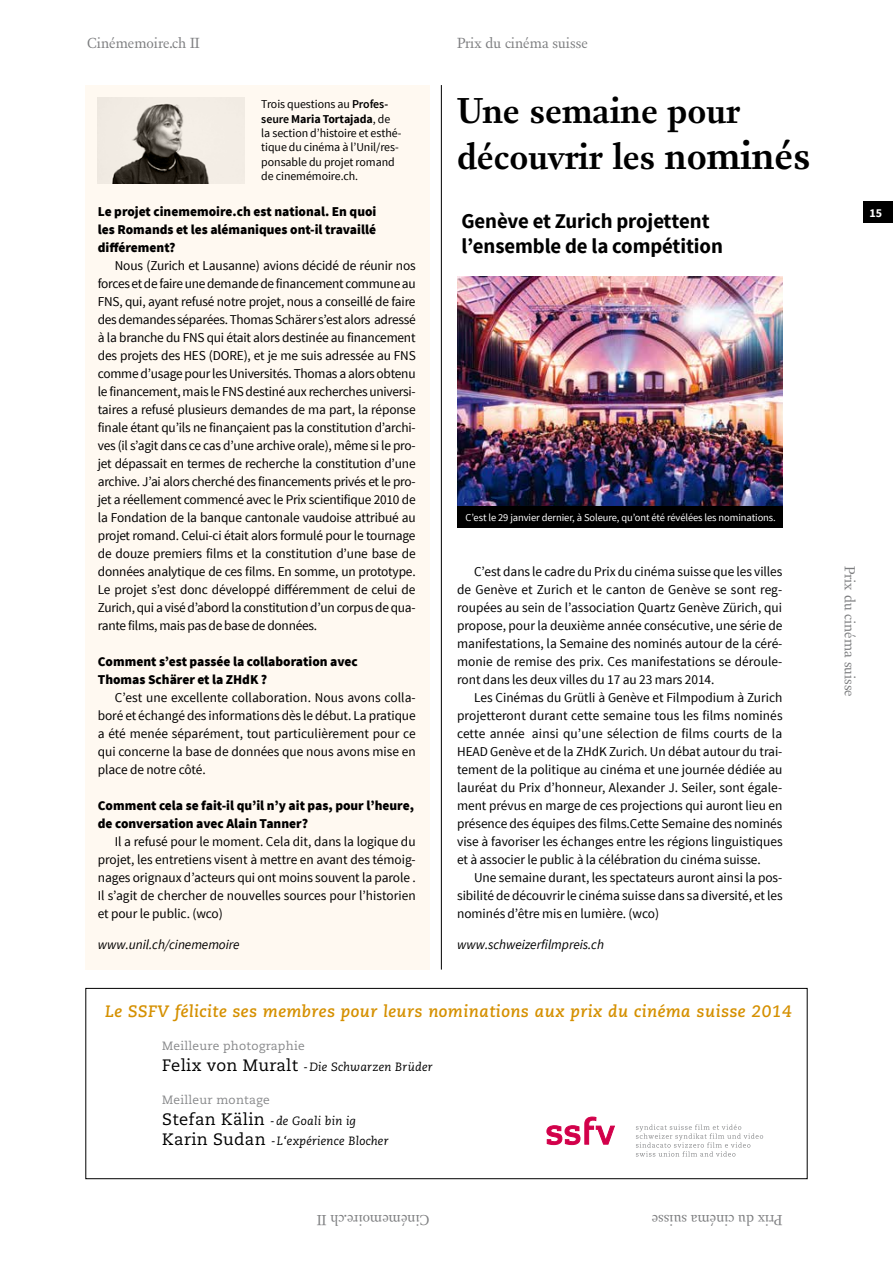
<style>
.page{position:relative;width:893px;height:1263px;background:#fff}
.page>*{position:absolute;margin:0;border:0;box-sizing:border-box;transform-origin:0 0}
.t1{font:700 36.75px/45.8px "New Fournier BP";color:#000}
.t2{font:700 21px/25.2px "Source Sans Pro";letter-spacing:-.005em;color:#000}
.t3{font:italic 700 16.5px "Caecilia LT Std";letter-spacing:.03em;color:#d59000}
.t4{font:15px "New Fournier BP";color:#7b7c7e}
.t5{font:13.5px/18px "Source Sans Pro";letter-spacing:-.005em;color:#000;text-align:justify}
.t6{font:900 13.5px/18px "Source Sans Pro";color:#000}
.t7{font:italic 13.5px "Source Sans Pro";letter-spacing:-.005em;color:#000}
.t8{font:12px/14.4px "Source Sans Pro";letter-spacing:-.005em;color:#000}
.t9{font:12px/21px "Caecilia LT Std";letter-spacing:.02em;color:#87888a}
.t10{font:italic 12px "Caecilia LT Std";letter-spacing:.02em;color:#000}
.t11{font:700 12px "Source Sans Pro";color:#fff}
.t12{font:10.5px "Source Sans Pro";letter-spacing:-.01em;color:#fff}
.s1{font-weight:600}
.s2{font-weight:700}
.s3{font-size:39px}
.s4{font-size:40.5px}
.s5{font-size:16.5px;color:#000}
.s6{font-style:italic;color:#000}
.s7{font-style:normal;font-size:16.5px}
</style>
<div class="page">
<div style="left:863px;top:202px;width:30px;height:21px;background:#000"></div>
<div style="left:85px;top:988px;width:722px;height:191px;border:1px solid #000"></div>
<svg style="left:636px;top:1124px;width:127px;height:33px"></svg>
<svg style="left:547px;top:1117px;width:67px;height:28px"></svg>
<img style="left:457px;top:276px;width:325px;height:231px">
<div style="left:457px;top:507px;width:325px;height:21px;background:#000"></div>
<div style="left:85px;top:85px;width:344px;height:884px;background:#fff9f1"></div>
<hr style="left:441px;top:85px;width:1px;height:884px;background:#000">
<img style="left:98px;top:98px;width:147px;height:86px">
<p class="t4" style="left:87px;top:34px;width:114px">Cinémemoire.ch II</p>
<p class="t8" style="left:261px;top:97px;width:142px">Trois questions au <span class="s1">Profes&shy;seure</span> <span class="s2">Maria Tortajada</span>, de la section d’histoire et esthé&shy;tique du cinéma à l’Unil/res&shy;ponsable du projet romand de cinemémoire.ch.</p>
<p class="t6" style="left:98px;top:203px;width:280px;text-align:justify">Le projet cinememoire.ch est national. En quoi les Romands et les alémaniques ont-il travaillé différement?</p>
<p class="t5" style="left:98px;top:257px;width:320px;text-indent:17px">Nous (Zurich et Lausanne) avions décidé de réunir nos forces et de faire une demande de financement commune au FNS, qui, ayant refusé notre projet, nous a conseillé de faire des demandes séparées. Thomas Schärer s’est alors adressé à la branche du FNS qui était alors destinée au financement des projets des HES (DORE), et je me suis adressée au FNS comme d’usage pour les Universités. Thomas a alors obtenu le financement, mais le FNS destiné aux recherches universi&shy;taires a refusé plusieurs demandes de ma part, la réponse finale étant qu’ils ne finançaient pas la constitution d’archi&shy;ves (il s’agit dans ce cas d’une archive orale), même si le pro&shy;jet dépassait en termes de recherche la constitution d’une archive. J’ai alors cherché des financements privés et le pro&shy;jet a réellement commencé avec le Prix scientifique 2010 de la Fondation de la banque cantonale vaudoise attribué au projet romand. Celui-ci était alors formulé pour le tournage de douze premiers films et la constitution d’une base de données analytique de ces films. En somme, un prototype.<br>Le projet s’est donc développé différemment de celui de Zurich, qui a visé d’abord la constitution d’un corpus de qua&shy;rante films, mais pas de base de données.</p>
<p class="t6" style="left:98px;top:653px;width:262px">Comment s’est passée la collaboration avec<br>Thomas Schärer et la ZHdK ?</p>
<p class="t5" style="left:98px;top:689px;width:320px;text-indent:17px">C’est une excellente collaboration. Nous avons colla&shy;boré et échangé des informations dès le début. La pratique a été menée séparément, tout particulièrement pour ce qui concerne la base de données que nous avons mise en place de notre côté.</p>
<p class="t6" style="left:98px;top:797px;width:318px">Comment cela se fait-il qu’il n’y ait pas, pour l’heure, de conversation avec Alain Tanner?</p>
<p class="t5" style="left:98px;top:833px;width:319px;text-indent:17px">Il a refusé pour le moment. Cela dit, dans la logique du projet, les entretiens visent à mettre en avant des témoig&shy;nages orignaux d’acteurs qui ont moins souvent la parole .<br>Il s’agit de chercher de nouvelles sources pour l’historien et pour le public. (wco)</p>
<p class="t7" style="left:98px;top:936px;width:143px">www.unil.ch/cinememoire</p>
<p class="t4" style="left:457px;top:34px;width:132px">Prix du cinéma suisse</p>
<h1 class="t1" style="left:457px;top:88px;width:355px">Une semaine pour découvrir les <span class="s3">no</span><span class="s4">minés</span></h1>
<h2 class="t2" style="left:461px;top:209px;width:263px">Genève et Zurich projettent l’ensemble de la compétition</h2>
<p class="t12" style="left:466px;top:511px;width:312px">C’est le 29 janvier dernier, à Soleure, qu’ont été révélées les nominations.</p>
<p class="t5" style="left:457px;top:563px;width:327px;text-indent:17px">C’est dans le cadre du Prix du cinéma suisse que les villes de Genève et Zurich et le canton de Genève se sont reg&shy;roupées au sein de l’association Quartz Genève Zürich, qui propose, pour la deuxième année consécutive, une série de manifestations, la Semaine des nominés autour de la céré&shy;monie de remise des prix. Ces manifestations se déroule&shy;ront dans les deux villes du 17 au 23 mars 2014.</p>
<p class="t5" style="left:457px;top:689px;width:327px;text-indent:17px">Les Cinémas du Grütli à Genève et Filmpodium à Zurich projetteront durant cette semaine tous les films nominés cette année ainsi qu’une sélection de films courts de la HEAD Genève et de la ZHdK Zurich. Un débat autour du trai&shy;tement de la politique au cinéma et une journée dédiée au lauréat du Prix d’honneur, Alexander J. Seiler, sont égale&shy;ment prévus en marge de ces projections qui auront lieu en présence des équipes des films.Cette Semaine des nominés vise à favoriser les échanges entre les régions linguistiques et à associer le public à la célébration du cinéma suisse.</p>
<p class="t5" style="left:457px;top:869px;width:327px;text-indent:17px">Une semaine durant, les spectateurs auront ainsi la pos&shy;sibilité de découvrir le cinéma suisse dans sa diversité, et les nominés d’être mis en lumière. (wco)</p>
<p class="t7" style="left:457px;top:936px;width:148px">www.schweizerfilmpreis.ch</p>
<p class="t3" style="left:105px;top:1001px;width:688px">Le SSFV félicite ses membres pour leurs nominations aux prix du cinéma suisse 2014</p>
<p class="t9" style="left:162px;top:1035px;width:272px">Meilleure photographie<br><span class="s5">Felix von Muralt</span> <span class="s6">-Die Schwarzen Brüder</span></p>
<p class="t9" style="left:162px;top:1089px;width:195px">Meilleur montage<br><span class="s5">Stefan Kälin</span> <span class="s6">-de Goali bin ig</span></p>
<p class="t10" style="left:162px;top:1133px;width:228px"><span class="s7">Karin Sudan</span> -L‘expérience Blocher</p>
<p class="t4" style="left:429px;top:1229px;width:114px;rotate:-180deg">Cinémemoire.ch II</p>
<p class="t4" style="left:782px;top:1229px;width:132px;rotate:-180deg">Prix du cinéma suisse</p>
<p class="t11" style="left:870px;top:205px;width:14px">15</p>
<p class="t4" style="left:859px;top:566px;width:132px;rotate:90deg">Prix du cinéma suisse</p>
</div>
